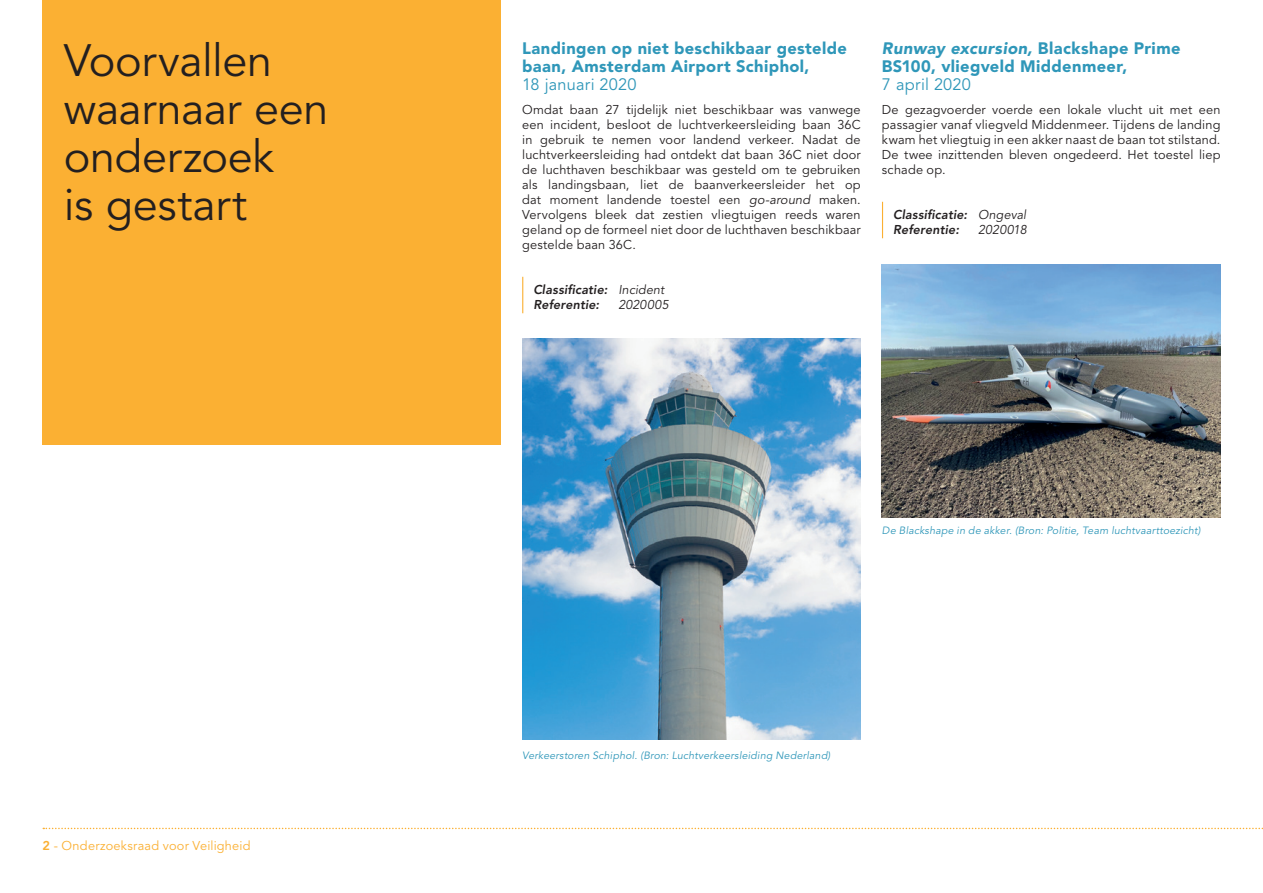
<style>
.page{position:relative;width:1263px;height:893px;background:#fff}
.page>*{position:absolute;margin:0;border:0;box-sizing:border-box;transform-origin:0 0}
.t1{font:45px/48px "Avenir LT Std";letter-spacing:-.005em;color:#231f20}
.t2{font:900 16.5px/18px "Avenir LT Std";letter-spacing:.025em;color:#2f97b9}
.t3{font:16.5px "Avenir LT Std";letter-spacing:.01em;color:#2f97b9}
.t4{font:12.75px/15px "Avenir LT Std";letter-spacing:.015em;color:#231f20;text-align:justify}
.t5{font:italic 800 12.75px/15px "Avenir LT Std";letter-spacing:.015em;color:#231f20}
.t6{font:12.75px "Avenir LT Std";letter-spacing:.02em;color:#fbb033}
.t7{font:italic 12.75px "Avenir LT Std";letter-spacing:.01em;color:#231f20}
.t8{font:italic 10.5px "Avenir LT Std";letter-spacing:.02em;color:#2f97b9}
.s1{font-style:italic}
.s2{font-weight:400}
.s3{font-weight:800}
</style>
<div class="page">
<svg style="left:43px;top:828px;width:1220px;height:1px"></svg>
<div style="left:43px;top:0;width:458px;height:444px;background:#fbb033"></div>
<hr style="left:522px;top:277px;width:1px;height:36px;background:#fbb033">
<img style="left:522px;top:339px;width:339px;height:401px">
<hr style="left:882px;top:202px;width:1px;height:36px;background:#fbb033">
<img style="left:882px;top:264px;width:338px;height:254px">
<h1 class="t1" style="left:64px;top:38px;width:266px">Voorvallen waarnaar een onderzoek<br>is gestart</h1>
<p class="t2" style="left:522px;top:39px;width:326px">Landingen op niet beschikbaar gestelde baan, Amsterdam Airport Schiphol,</p>
<p class="t3" style="left:522px;top:75px;width:116px">18 januari 2020</p>
<p class="t4" style="left:522px;top:102px;width:340px">Omdat baan 27 tijdelijk niet beschikbaar was vanwege een incident, besloot de luchtverkeersleiding baan 36C in gebruik te nemen voor landend verkeer. Nadat de luchtverkeersleiding had ontdekt dat baan 36C niet door de luchthaven beschikbaar was gesteld om te gebruiken als landingsbaan, liet de baanverkeersleider het op dat moment landende toestel een <span class="s1">go-around</span> maken.<br>Vervolgens bleek dat zestien vliegtuigen reeds waren geland op de formeel niet door de luchthaven beschikbaar gestelde baan 36C.</p>
<p class="t5" style="left:533px;top:282px;width:132px">Classificatie: <span class="s2">Incident<br></span>Referentie:</p>
<p class="t7" style="left:618px;top:297px;width:52px">2020005</p>
<p class="t2" style="left:882px;top:39px;width:300px"><span class="s1">Runway excursion,</span> Blackshape Prime<br>BS100, vliegveld Middenmeer,</p>
<p class="t3" style="left:882px;top:75px;width:90px">7 april 2020</p>
<p class="t4" style="left:882px;top:102px;width:340px">De gezagvoerder voerde een lokale vlucht uit met een passagier vanaf vliegveld Middenmeer. Tijdens de landing kwam het vliegtuig in een akker naast de baan tot stilstand.<br>De twee inzittenden bleven ongedeerd. Het toestel liep schade op.</p>
<p class="t5" style="left:893px;top:207px;width:135px">Classificatie: <span class="s2">Ongeval<br></span>Referentie:</p>
<p class="t7" style="left:978px;top:222px;width:50px">2020018</p>
<p class="t6" style="left:43px;top:838px;width:210px"><span class="s3">2</span> - Onderzoeksraad voor Veiligheid</p>
<p class="t8" style="left:882px;top:524px;width:320px">De Blackshape in de akker. (Bron: Politie, Team luchtvaarttoezicht)</p>
<p class="t8" style="left:522px;top:749px;width:310px">Verkeerstoren Schiphol. (Bron: Luchtverkeersleiding Nederland)</p>
</div>
